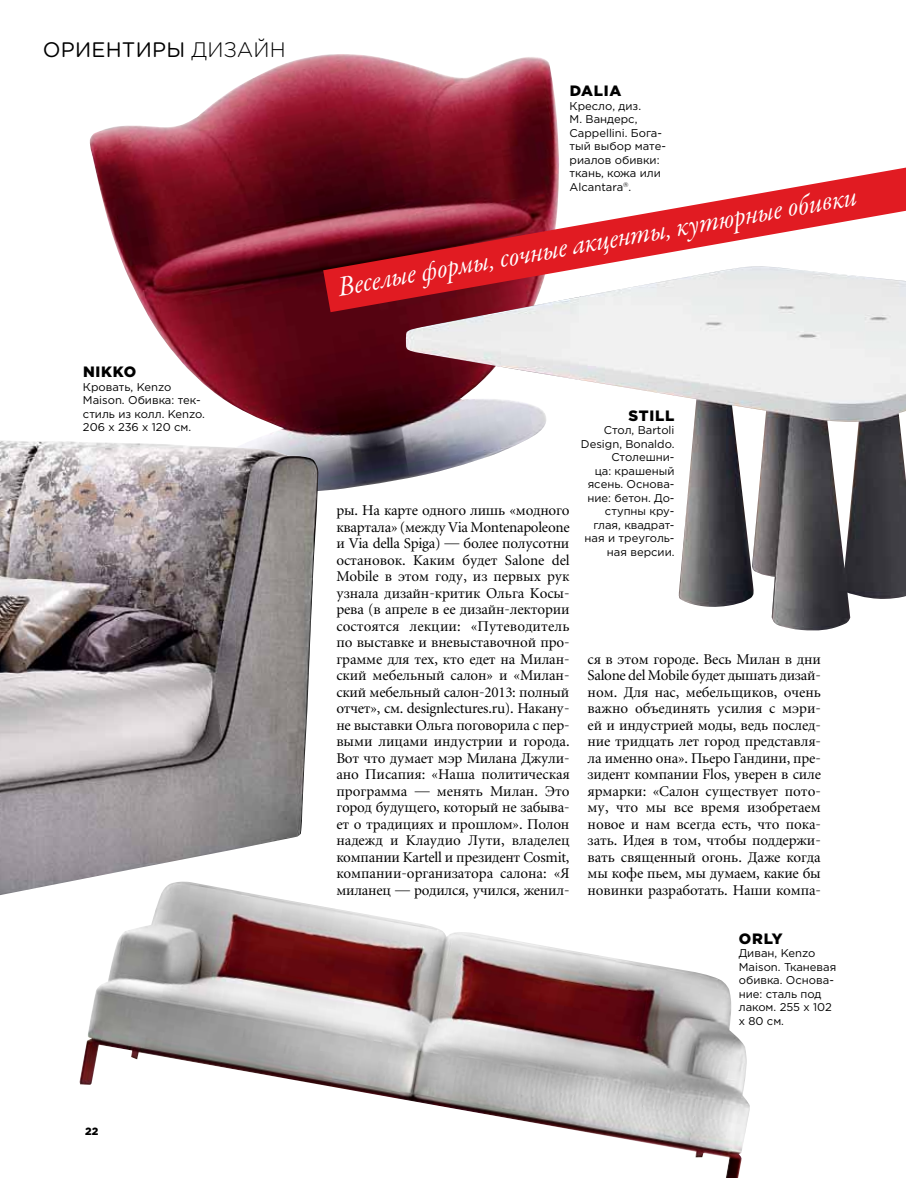
<style>
.page{position:relative;width:906px;height:1178px;background:#fff}
.page>*{position:absolute;margin:0;border:0;box-sizing:border-box;transform-origin:0 0}
.t1{font:28.5px "Garamond Premr Pro It Subh";color:#fff}
.t2{font:21px "Gotham Pro Round";letter-spacing:.01em;color:#000}
.t3{font:900 15px "Gotham Pro";letter-spacing:.05em;color:#000}
.t4{font:14.7px/16.5px "Miniature";letter-spacing:-.015em;color:#000;text-align:justify}
.t5{font:11.25px/13.5px "Gotham Pro";color:#000}
.t6{font:900 10.5px "Gotham Pro";color:#000}
.s1{font-weight:300}
</style>
<div class="page">
<img style="left:79px;top:895px;width:671px;height:283px">
<img style="left:90px;top:54px;width:469px;height:437px">
<img style="left:405px;top:312px;width:501px;height:319px">
<svg style="left:323px;top:168px;width:583px;height:144px"></svg>
<img style="left:0;top:440px;width:318px;height:455px">
<h2 class="t2" style="left:43px;top:38px;width:244px">ориентиры <span class="s1">дизайн</span></h2>
<p class="t3" style="left:83px;top:363px;width:54px">NIKKO</p>
<p class="t5" style="left:83px;top:380px;width:124px">Кровать, Kenzo<br>Maison. Обивка: тек&shy;стиль из колл. Kenzo.<br>206 x 236 x 120 см.</p>
<p class="t6" style="left:85px;top:1125px;width:15px">22</p>
<p class="t3" style="left:570px;top:82px;width:12px">DAL</p>
<p class="t3" style="left:604px;top:82px;width:19px">IA</p>
<p class="t5" style="left:569px;top:99px;width:98px">Кресло, диз.<br>М. Вандерс,<br>Cappellini. Бога&shy;тый выбор мате&shy;риалов обивки: ткань, кожа или<br>Alcantara<sup>®</sup>.</p>
<h1 class="t1" style="left:335px;top:270px;width:527px;rotate:-10deg">Веселые формы, сочные акценты, кутюрные обивки</h1>
<p class="t4" style="left:336px;top:503px;width:235px">ры. На карте одного лишь «модного квартала» (между Via Montenapoleone и Via della Spiga) — более полусотни остановок. Каким будет Salone del Mobile в этом году, из первых рук узнала дизайн-критик Ольга Косы&shy;рева (в апреле в ее дизайн-лектории состоятся лекции: «Путеводитель по выставке и вневыставочной про&shy;грамме для тех, кто едет на Милан&shy;ский мебельный салон» и «Милан&shy;ский мебельный салон-2013: полный отчет», см. designlectures.ru). Накану&shy;не выставки Ольга поговорила с пер&shy;выми лицами индустрии и города.<br>Вот что думает мэр Милана Джули&shy;ано Писапия: «Наша политическая программа — менять Милан. Это город будущего, который не забыва&shy;ет о традициях и прошлом». Полон надежд и Клаудио Лути, владелец компании Kartell и президент Cosmit, компании-организатора салона: «Я миланец — родился, учился, женил-</p>
<p class="t3" style="left:628px;top:407px;width:37px">STILL</p>
<p class="t5" style="left:581px;top:423px;width:95px;text-align:right">Стол, Bartoli<br>Design, Bonaldo.<br>Столешни-<br>ца: крашеный ясень. Основа&shy;ние: бетон. До&shy;ступны кру&shy;глая, квадрат&shy;ная и треуголь&shy;ная версии.</p>
<p class="t4" style="left:587px;top:651px;width:235px">ся в этом городе. Весь Милан в дни Salone del Mobile будет дышать дизай&shy;ном. Для нас, мебельщиков, очень важно объединять усилия с мэри&shy;ей и индустрией моды, ведь послед&shy;ние тридцать лет город представля&shy;ла именно она». Пьеро Гандини, пре&shy;зидент компании Flos, уверен в силе ярмарки: «Салон существует пото&shy;му, что мы все время изобретаем новое и нам всегда есть, что пока&shy;зать. Идея в том, чтобы поддержи&shy;вать священный огонь. Даже когда мы кофе пьем, мы думаем, какие бы новинки разработать. Наши компа-</p>
<p class="t3" style="left:739px;top:930px;width:45px">Orly</p>
<p class="t5" style="left:739px;top:947px;width:99px">Диван, Kenzo<br>Maison. Тканевая обивка. Основа&shy;ние: сталь под лаком. 255 x 102 x 80 см.</p>
</div>
